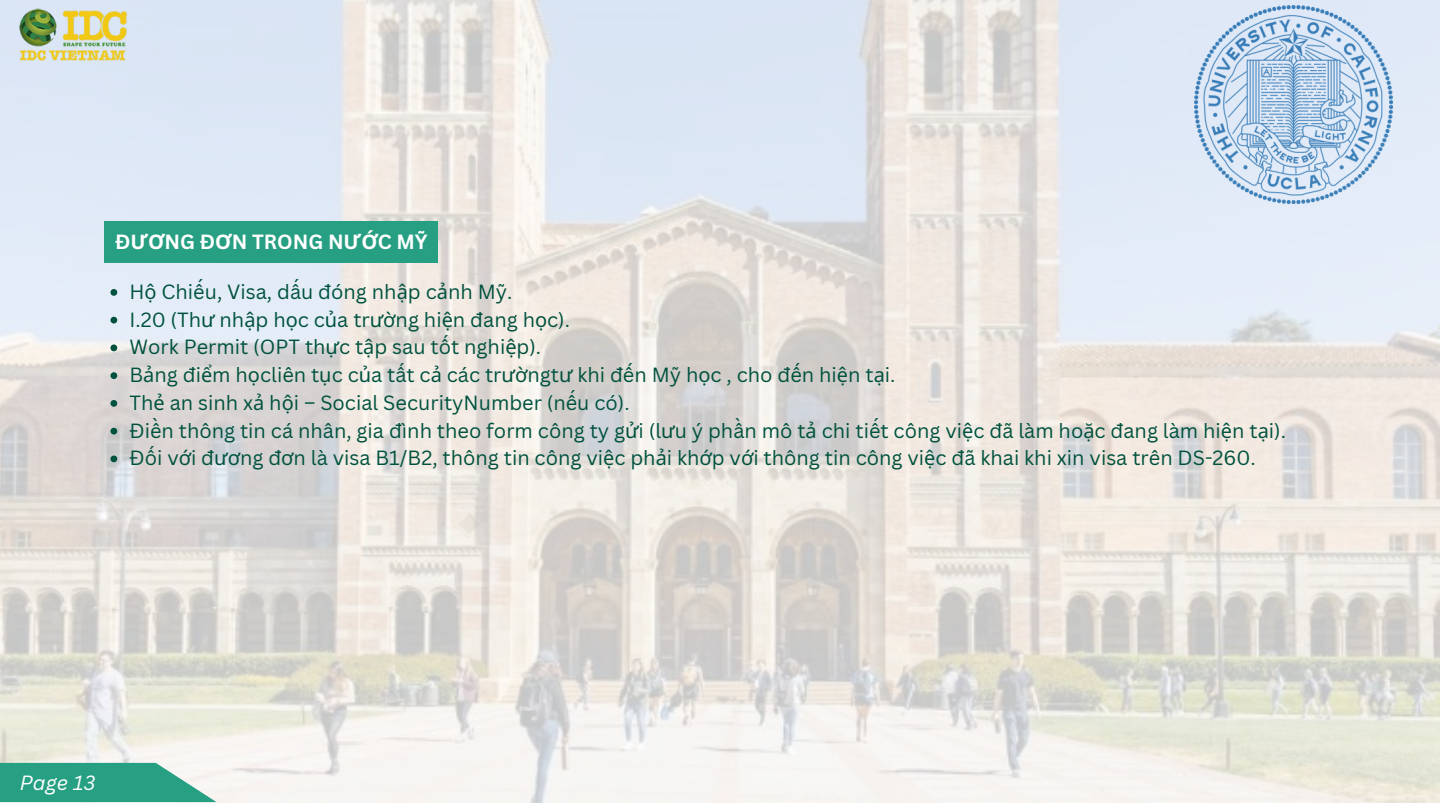
<style>
.page{position:relative;width:1440px;height:810px;background:#fff}
.page>*{position:absolute;margin:0;border:0;box-sizing:border-box;transform-origin:0 0}
.t1{font:20px/27.8px "Canva Sans";color:#00523e}
.t2{font:700 20px "Canva Sans";color:#fff}
.t3{font:italic 20px "Canva Sans";color:#fff}
.s1{font-family:"Noto Sans"}
</style>
<div class="page">
<img style="left:0;top:0;width:1440px;height:802px">
<svg style="left:110px;top:289px;width:7px;height:7px"></svg>
<svg style="left:110px;top:317px;width:7px;height:7px"></svg>
<svg style="left:110px;top:345px;width:7px;height:6px"></svg>
<svg style="left:110px;top:372px;width:7px;height:7px"></svg>
<svg style="left:110px;top:400px;width:7px;height:7px"></svg>
<svg style="left:110px;top:428px;width:7px;height:7px"></svg>
<svg style="left:110px;top:456px;width:7px;height:6px"></svg>
<svg style="left:0;top:763px;width:217px;height:39px;background:#43ab91"></svg>
<div style="left:105px;top:221px;width:333px;height:41px;background:#269f82"></div>
<img style="left:17px;top:7px;width:113px;height:56px">
<p class="t2" style="left:115px;top:229px;width:314px">Đ<span class="s1">ƯƠ</span>NG Đ<span class="s1">Ơ</span>N TRONG N<span class="s1">ƯỚ</span>C MY</p>
<p class="t1" style="left:129px;top:278px;width:1158px">H<span class="s1">ộ</span> Chiếu, Visa, dấu đóng nh<span class="s1">ậ</span>p c<span class="s1">ả</span>nh Mỹ.<br>I.20 (Th<span class="s1">ư</span> nh<span class="s1">ậ</span>p h<span class="s1">ọ</span>c c<span class="s1">ủ</span>a tr<span class="s1">ườ</span>ng hi<span class="s1">ệ</span>n đang h<span class="s1">ọ</span>c).<br>Work Permit (OPT th<span class="s1">ự</span>c t<span class="s1">ậ</span>p sau tốt nghi<span class="s1">ệ</span>p).<br>B<span class="s1">ả</span>ng đi<span class="s1">ể</span>m h<span class="s1">ọ</span>cliên t<span class="s1">ụ</span>c c<span class="s1">ủ</span>a tất c<span class="s1">ả</span> các tr<span class="s1">ườ</span>ngt<span class="s1">ư</span> khi đến Mỹh<span class="s1">ọ</span>c , cho đến hi<span class="s1">ệ</span>n t<span class="s1">ạ</span>i.<br>Th<span class="s1">ẻ</span> an sinh x<span class="s1">ả</span> h<span class="s1">ộ</span>i – Social SecurityNumber (nếu có).<br>Điền thông tin cá nhân, gia đình theo form công ty g<span class="s1">ử</span>i (l<span class="s1">ư</span>u ý phần mô t<span class="s1">ả</span> chi tiết công vi<span class="s1">ệ</span>c đã làm ho<span class="s1">ặ</span>c đang làm hi<span class="s1">ệ</span>n t<span class="s1">ạ</span>i).<br>Đối v<span class="s1">ớ</span>i đ<span class="s1">ươ</span>ng đ<span class="s1">ơ</span>n là visa B1/B2, thông tin công vi<span class="s1">ệ</span>c ph<span class="s1">ả</span>i kh<span class="s1">ớ</span>p v<span class="s1">ớ</span>i thông tin công vi<span class="s1">ệ</span>c đã khai khi xin visa trên DS-260.</p>
<p class="t3" style="left:20px;top:771px;width:77px">Page 13</p>
</div>
